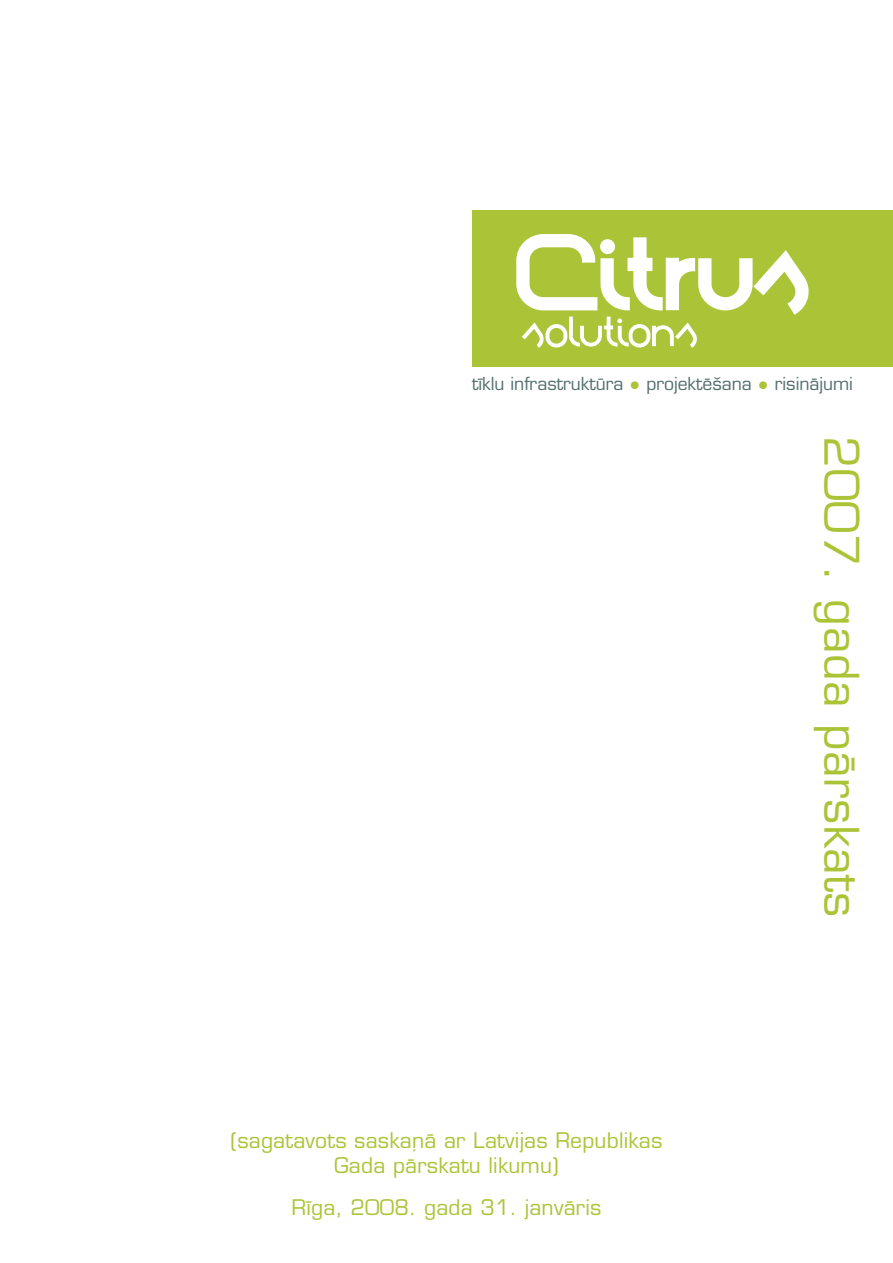
<style>
.page{position:relative;width:893px;height:1263px;background:#fff}
.page>*{position:absolute;margin:0;border:0;box-sizing:border-box;transform-origin:0 0}
.t1{font:46.5px "Eurostile CE";letter-spacing:.01em;color:#abc437}
.t2{font:21px/25.2px "Eurostile CE";letter-spacing:.01em;color:#abc437;text-align:center}
.t3{font:17.55px "Eurostile CE";color:#526e6b}
.s1{font-size:20.7px;color:#aac338}
</style>
<div class="page">
<div style="left:472px;top:210px;width:421px;height:156px;background:#abc437"></div>
<svg style="left:516px;top:234px;width:293px;height:114px"></svg>
<p class="t3" style="left:472px;top:373px;width:383px">tīklu infrastruktūra <span class="s1">•</span> projektēšana <span class="s1">•</span> risinājumi</p>
<p class="t2" style="left:231px;top:1128px;width:433px">(sagatavots saskaņā ar Latvijas Republikas<br>Gada pārskatu likumu)</p>
<p class="t2" style="left:291px;top:1195px;width:311px">Rīga, 2008. gada 31. janvāris</p>
<h1 class="t1" style="left:867px;top:436px;width:482px;rotate:90deg">2007. gada pārskats</h1>
</div>
